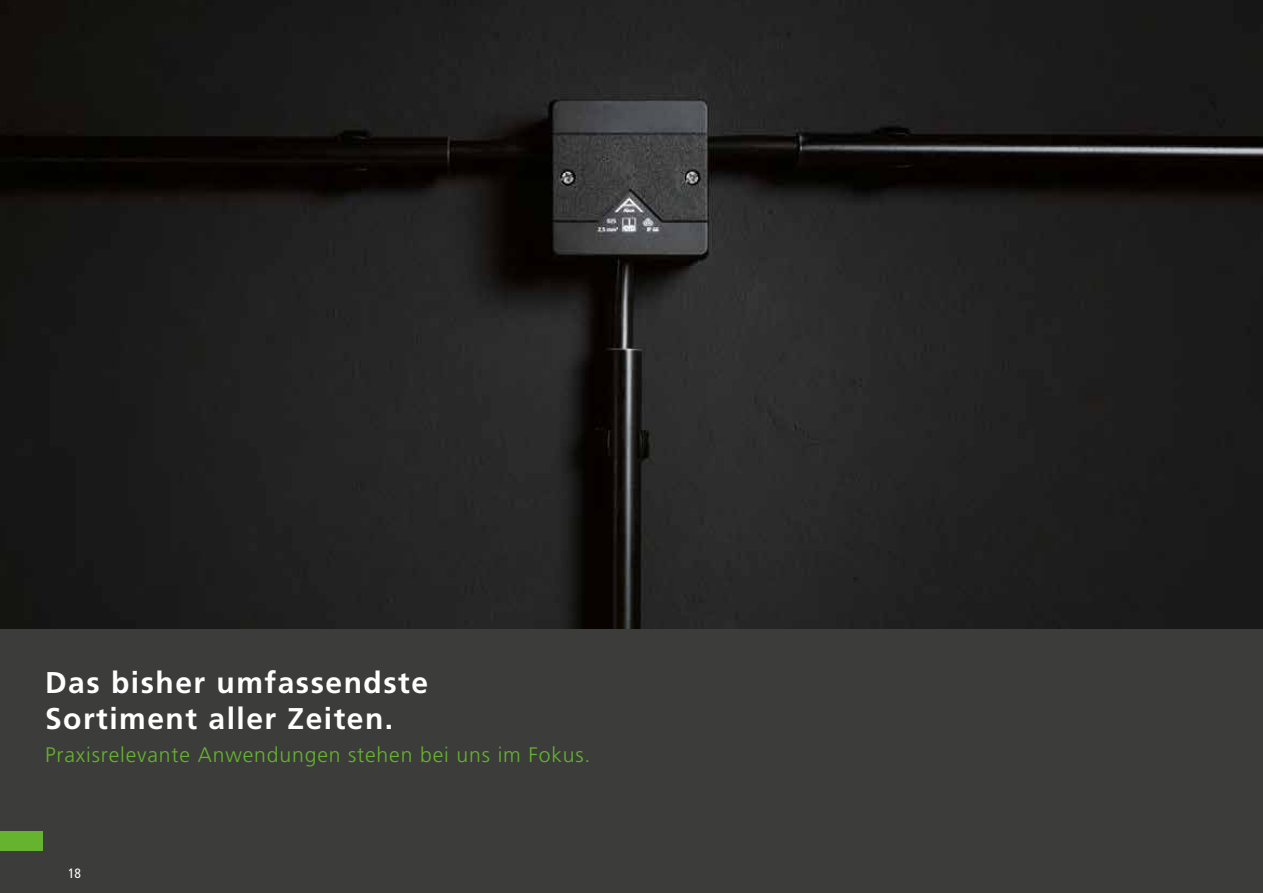
<style>
.page{position:relative;width:1263px;height:893px;background:#fff}
.page>*{position:absolute;margin:0;border:0;box-sizing:border-box;transform-origin:0 0}
.t1{font:700 30px/36px "Frutiger";letter-spacing:.05em;color:#fff}
.t2{font:300 21px "Frutiger";letter-spacing:.04em;color:#65b32e}
.t3{font:condensed 13.5px "Frutiger";color:#fff}
</style>
<div class="page">
<img style="left:0;top:0;width:1263px;height:629px">
<div style="left:0;top:629px;width:1263px;height:264px;background:#3c3c3b"></div>
<div style="left:0;top:831px;width:43px;height:19px;background:#65b32e"></div>
<h1 class="t1" style="left:45px;top:664px;width:385px">Das bisher umfassendste<br>Sortiment aller Zeiten.</h1>
<p class="t2" style="left:45px;top:743px;width:547px">Praxisrelevante Anwendungen stehen bei uns im Fokus.</p>
<p class="t3" style="left:68px;top:866px;width:14px">18</p>
</div>
